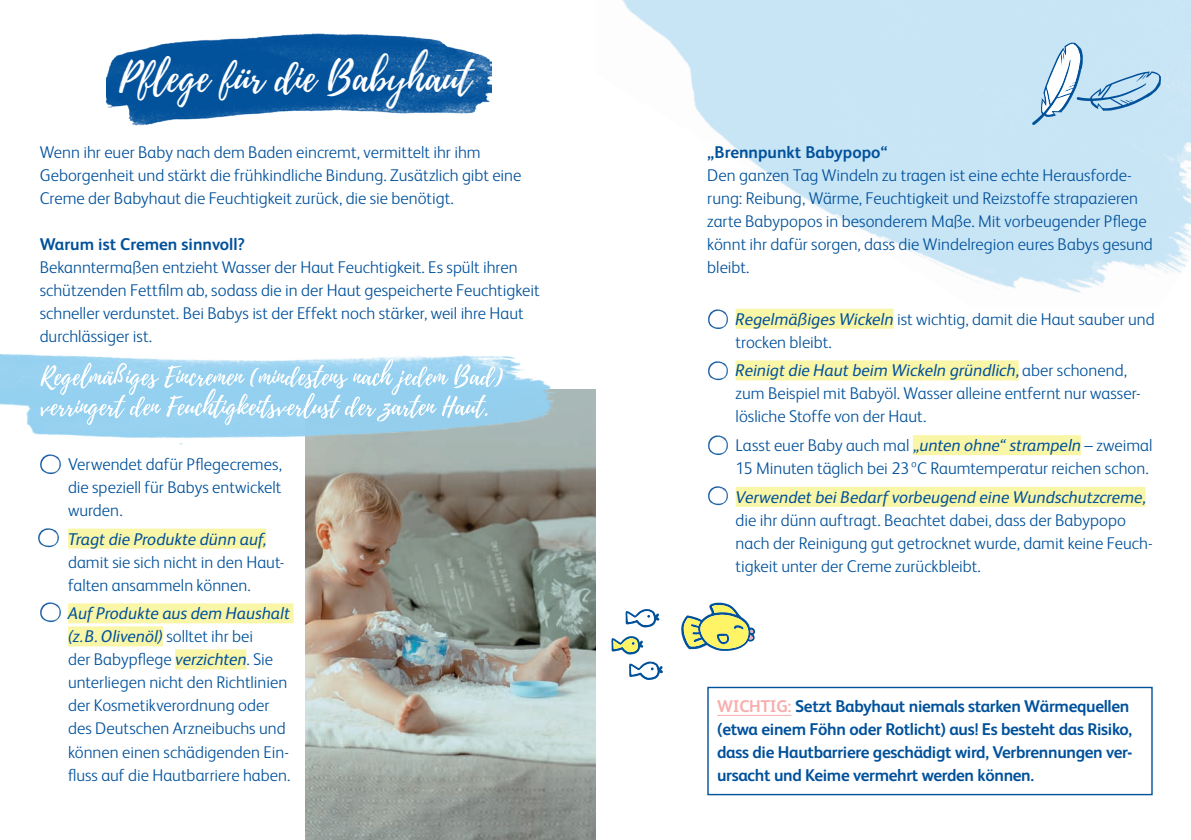
<style>
.page{position:relative;width:1191px;height:840px;background:#fff}
.page>*{position:absolute;margin:0;border:0;box-sizing:border-box;transform-origin:0 0}
.t1{font:40px "Playlist Script";color:#fff}
.t2{font:300 17px/23px "FS Albert";color:#01519b}
.t3{font:700 17px/23px "FS Albert";letter-spacing:-.02em;color:#01519b}
.t4{font:italic 17px "FS Albert";color:#01519b}
.t5{font:700 17px "FS Albert";color:#01519b}
.s1{font-weight:400;font-style:italic}
.s2{color:#f8aeae}
</style>
<div class="page">
<img style="left:622px;top:0;width:569px;height:293px">
<img style="left:305px;top:389px;width:290px;height:450px">
<div style="left:68px;top:528px;width:198px;height:20px;background:#faf6a8"></div>
<div style="left:68px;top:603px;width:225px;height:20px;background:#faf6a8"></div>
<div style="left:68px;top:626px;width:95px;height:20px;background:#faf6a8"></div>
<div style="left:175px;top:649px;width:71px;height:20px;background:#faf6a8"></div>
<img style="left:40px;top:464px;width:21px;height:10px">
<img style="left:40px;top:602px;width:21px;height:20px">
<div style="left:735px;top:308px;width:158px;height:20px;background:#faf6a8"></div>
<div style="left:735px;top:360px;width:283px;height:20px;background:#faf6a8"></div>
<div style="left:913px;top:435px;width:168px;height:20px;background:#faf6a8"></div>
<div style="left:735px;top:486px;width:410px;height:20px;background:#faf6a8"></div>
<img style="left:708px;top:309px;width:20px;height:20px">
<img style="left:708px;top:361px;width:20px;height:19px">
<img style="left:708px;top:435px;width:20px;height:20px">
<img style="left:708px;top:486px;width:20px;height:19px">
<img style="left:107px;top:33px;width:384px;height:93px">
<svg style="left:1032px;top:43px;width:129px;height:82px;background:#bad8ed"></svg>
<img style="left:38px;top:528px;width:21px;height:19px">
<hr style="left:717px;top:714px;width:74px;height:1px;background:#f8aeae">
<div style="left:707px;top:686px;width:445px;height:108px;border:1px solid #01519b"></div>
<img style="left:0;top:354px;width:577px;height:110px">
<svg style="left:40px;top:358px;width:463px;height:67px;background:#abdaf2"></svg>
<svg style="left:681px;top:602px;width:74px;height:48px"></svg>
<svg style="left:629px;top:661px;width:34px;height:18px"></svg>
<svg style="left:611px;top:636px;width:32px;height:18px"></svg>
<svg style="left:625px;top:609px;width:34px;height:18px"></svg>
<h1 class="t1" style="left:119px;top:49px;width:353px">Pflege für die Babyhaut</h1>
<p class="t2" style="left:40px;top:140px;width:483px">Wenn ihr euer Baby nach dem Baden eincremt, vermittelt ihr ihm<br>Geborgenheit und stärkt die frühkindliche Bindung. Zusätzlich gibt eine<br>Creme der Babyhaut die Feuchtigkeit zurück, die sie benötigt.</p>
<p class="t5" style="left:40px;top:232px;width:207px">Warum ist Cremen sinnvoll?</p>
<p class="t2" style="left:40px;top:255px;width:501px">Bekanntermaßen entzieht Wasser der Haut Feuchtigkeit. Es spült ihren schützenden Fettfilm ab, sodass die in der Haut gespeicherte Feuchtigkeit schneller verdunstet. Bei Babys ist der Effekt noch stärker, weil ihre Haut durchlässiger ist.</p>
<p class="t2" style="left:68px;top:451px;width:215px;text-align:justify">Verwendet dafür Pflegecremes, die speziell für Babys entwickelt wurden.</p>
<p class="t4" style="left:68px;top:527px;width:199px">Tragt die Produkte dünn auf,</p>
<p class="t2" style="left:68px;top:549px;width:218px">damit sie sich nicht in den Haut&shy;falten ansammeln können.</p>
<p class="t2" style="left:68px;top:601px;width:224px"><span class="s1">Auf Produkte aus dem Haushalt (z.B. Olivenöl)</span> solltet ihr bei<br>der Babypflege <span class="s1">verzichten</span>. Sie unterliegen nicht den Richtlinien der Kosmetikverordnung oder des Deutschen Arzneibuchs und können einen schädigenden Ein&shy;fluss auf die Hautbarriere haben.</p>
<p class="t5" style="left:707px;top:140px;width:182px">„Brennpunkt Babypopo“</p>
<p class="t2" style="left:707px;top:163px;width:447px">Den ganzen Tag Windeln zu tragen ist eine echte Herausforde&shy;rung: Reibung, Wärme, Feuchtigkeit und Reizstoffe strapazieren zarte Babypopos in besonderem Maße. Mit vorbeugender Pflege könnt ihr dafür sorgen, dass die Windelregion eures Babys gesund bleibt.</p>
<p class="t2" style="left:735px;top:306px;width:421px"><span class="s1">Regelmäßiges Wickeln</span> ist wichtig, damit die Haut sauber und trocken bleibt.</p>
<p class="t2" style="left:735px;top:358px;width:406px"><span class="s1">Reinigt die Haut beim Wickeln gründlich,</span> aber schonend, zum Beispiel mit Babyöl. Wasser alleine entfernt nur wasser&shy;lösliche Stoffe von der Haut.</p>
<p class="t2" style="left:735px;top:433px;width:418px">Lasst euer Baby auch mal <span class="s1">„unten ohne“ strampeln</span> – zweimal<br>15 Minuten täglich bei 23ºC Raumtemperatur reichen schon.</p>
<p class="t4" style="left:735px;top:485px;width:411px">Verwendet bei Bedarf vorbeugend eine Wundschutzcreme,</p>
<p class="t2" style="left:735px;top:507px;width:418px">die ihr dünn auftragt. Beachtet dabei, dass der Babypopo nach der Reinigung gut getrocknet wurde, damit keine Feuch&shy;tigkeit unter der Creme zurückbleibt.</p>
<p class="t3" style="left:717px;top:694px;width:417px"><span class="s2">WICHTIG:</span> Setzt Babyhaut niemals starken Wärmequellen (etwa einem Föhn oder Rotlicht) aus! Es besteht das -Risiko, dass die Hautbarriere geschädigt wird, Verbrennungen ver&shy;ursacht und Keime vermehrt werden können.</p>
</div>
